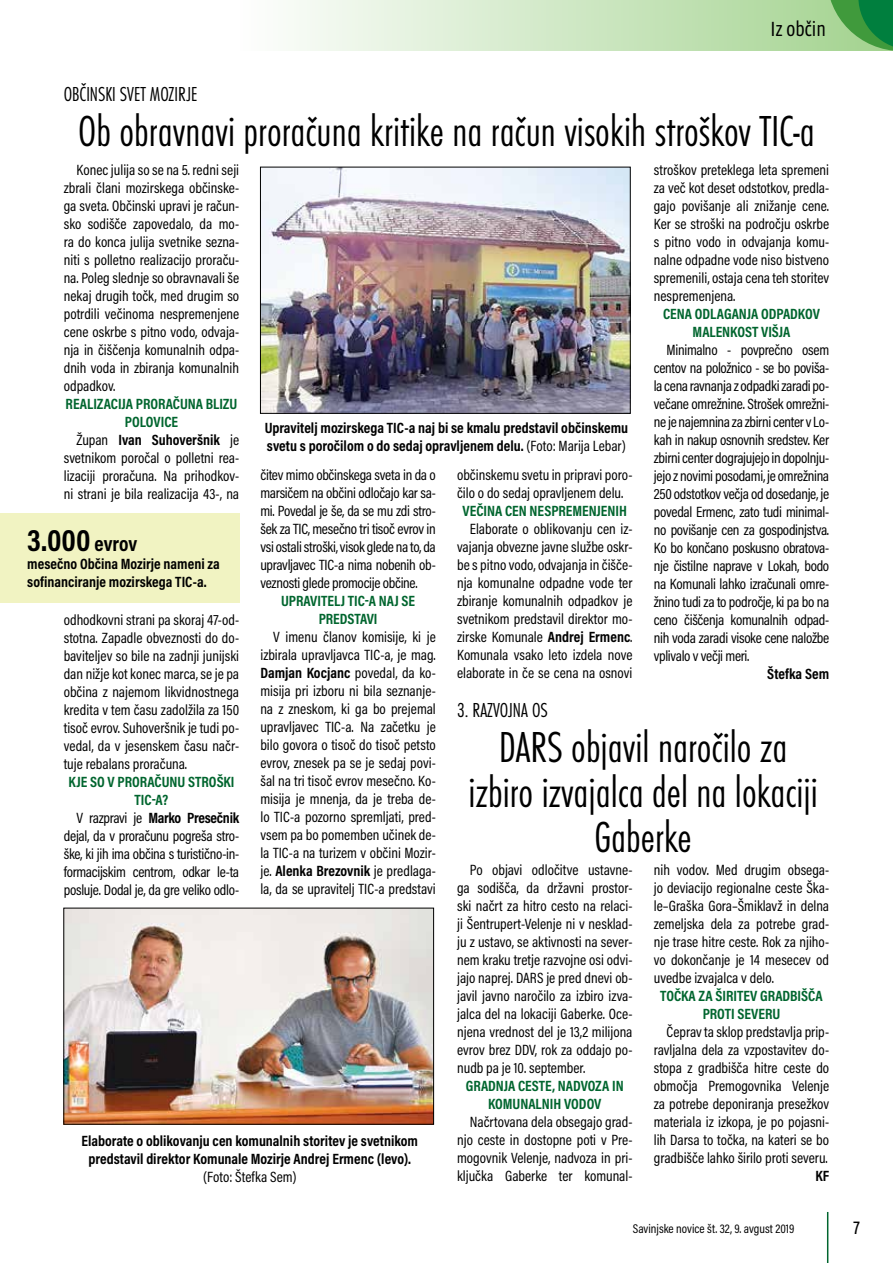
<style>
.page{position:relative;width:893px;height:1263px;background:#fff}
.page>*{position:absolute;margin:0;border:0;box-sizing:border-box;transform-origin:0 0}
.t1{font:45px/45px "Futura TEE Ligh Cond";color:#000;text-align:center}
.t2{font:700 31.5px "Acumin Pro Cond";color:#000}
.t3{font:21px "Futura TEE Ligh Cond";color:#000}
.t4{font:21px "Vista Sans Nar OTCE";color:#000}
.t5{font:18px "Ubuntu Condensed";color:#000}
.t6{font:15px/18px "Acumin Pro Cond";color:#000;text-align:justify}
.t7{font:700 15px/18px "Acumin Pro Cond";color:#000}
.t8{font:700 15px/18px "Acumin Pro Cond";color:#00652e;text-align:center}
.t9{font:15px "Acumin Pro Cond";letter-spacing:-.02em;color:#000}
.t10{font:700 15px "Acumin Pro Cond";letter-spacing:-.02em;color:#000}
.t11{font:12.75px "Acumin Pro Cond";color:#000}
.s1{font-weight:400}
.s2{font-weight:700}
.s3{font-size:21px}
</style>
<div class="page">
<svg style="left:294px;top:0;width:533px;height:51px;background:#d0e8c6"></svg>
<hr style="left:827px;top:1212px;width:1px;height:51px;background:#00652e">
<svg style="left:827px;top:0;width:66px;height:51px;background:#4ea55b"></svg>
<div style="left:0;top:513px;width:239px;height:90px;background:#f1f3c2"></div>
<img style="left:262px;top:169px;width:366px;height:243px">
<div style="left:260px;top:167px;width:370px;height:247px;border:1px solid #000"></div>
<img style="left:66px;top:910px;width:366px;height:212px">
<h3 class="t4" style="left:770px;top:16px;width:57px">Iz občin</h3>
<h3 class="t3" style="left:64px;top:82px;width:135px">OBČINSKI SVET MOZIRJE</h3>
<h1 class="t1" style="left:78px;top:108px;width:738px">Ob obravnavi proračuna kritike na račun visokih stroškov TIC-a</h1>
<p class="t6" style="left:654px;top:161px;width:177px">stroškov preteklega leta spremeni za več kot deset odstotkov, predla&shy;gajo povišanje ali znižanje cene.<br>Ker se stroški na področju oskrbe s pitno vodo in odvajanja komu&shy;nalne odpadne vode niso bistveno spremenili, ostaja cena teh storitev nespremenjena.</p>
<p class="t8" style="left:663px;top:305px;width:158px">CENA ODLAGANJA ODPADKOV<br>MALENKOST VIŠJA</p>
<p class="t6" style="left:654px;top:341px;width:177px;text-indent:13px">Minimalno - povprečno osem centov na položnico - se bo poviša&shy;la cena ravnanja z odpadki zaradi po&shy;večane omrežnine. Strošek omrežni&shy;ne je najemnina za zbirni center v Lo&shy;kah in nakup osnovnih sredstev. Ker zbirni center dograjujejo in dopolnju&shy;jejo z novimi posodami, je omrežnina 250 odstotkov večja od dosedanje, je povedal Ermenc, zato tudi minimal&shy;no povišanje cen za gospodinjstva.<br>Ko bo končano poskusno obratova&shy;nje čistilne naprave v Lokah, bodo na Komunali lahko izračunali omre&shy;žnino tudi za to področje, ki pa bo na ceno čiščenja komunalnih odpad&shy;nih voda zaradi visoke cene naložbe vplivalo v večji meri.</p>
<p class="t7" style="left:767px;top:665px;width:64px">Štefka Sem</p>
<p class="t6" style="left:64px;top:161px;width:177px;text-indent:13px">Konec julija so se na 5. redni seji zbrali člani mozirskega občinske&shy;ga sveta. Občinski upravi je račun&shy;sko sodišče zapovedalo, da mo&shy;ra do konca julija svetnike sezna&shy;niti s polletno realizacijo proraču&shy;na. Poleg slednje so obravnavali še nekaj drugih točk, med drugim so potrdili večinoma nespremenjene cene oskrbe s pitno vodo, odvaja&shy;nja in čiščenja komunalnih odpa&shy;dnih voda in zbiranja komunalnih odpadkov.</p>
<p class="t8" style="left:66px;top:395px;width:173px">REALIZACIJA PRORAČUNA BLIZU</p>
<p class="t8" style="left:125px;top:413px;width:55px">POLOVICE</p>
<p class="t7" style="left:77px;top:431px;width:164px"><span class="s1">Župan</span> Ivan Suhoveršnik <span class="s1">je</span></p>
<p class="t6" style="left:64px;top:449px;width:177px">svetnikom poročal o polletni rea-</p>
<p class="t6" style="left:64px;top:467px;width:177px">lizaciji proračuna. Na prihodkov-</p>
<p class="t6" style="left:64px;top:485px;width:177px">ni strani je bila realizacija 43-, na</p>
<p class="t7" style="left:265px;top:419px;width:365px">Upravitelj mozirskega TIC-a naj bi se kmalu predstavil občinskemu svetu s poročilom o do sedaj opravljenem delu. <span class="s1">(Foto: Marija Lebar)</span></p>
<p class="t6" style="left:260px;top:466px;width:177px">čitev mimo občinskega sveta in da o marsičem na občini odločajo kar sa&shy;mi. Povedal je še, da se mu zdi stro&shy;šek za TIC, mesečno tri tisoč evrov in vsi ostali stroški, visok glede na to, da upravljavec TIC-a nima nobenih ob&shy;veznosti glede promocije občine.</p>
<p class="t8" style="left:281px;top:592px;width:135px">UPRAVITELJ TIC-A NAJ SE<br>PREDSTAVI</p>
<p class="t6" style="left:260px;top:628px;width:177px;text-indent:13px">V imenu članov komisije, ki je izbirala upravljavca TIC-a, je mag.<br><span class="s2">Damjan Kocjanc</span> povedal, da ko&shy;misija pri izboru ni bila seznanje&shy;na z zneskom, ki ga bo prejemal upravljavec TIC-a. Na začetku je bilo govora o tisoč do tisoč petsto evrov, znesek pa se je sedaj povi&shy;šal na tri tisoč evrov mesečno. Ko&shy;misija je mnenja, da je treba de&shy;lo TIC-a pozorno spremljati, pred&shy;vsem pa bo pomemben učinek de&shy;la TIC-a na turizem v občini Mozir&shy;je. <span class="s2">Alenka Brezovnik</span> je predlaga&shy;la, da se upravitelj TIC-a predstavi</p>
<p class="t6" style="left:457px;top:466px;width:177px">občinskemu svetu in pripravi poro&shy;čilo o do sedaj opravljenem delu.</p>
<p class="t8" style="left:463px;top:502px;width:166px">VEČINA CEN NESPREMENJENIH</p>
<p class="t6" style="left:457px;top:520px;width:177px;text-indent:13px">Elaborate o oblikovanju cen iz&shy;vajanja obvezne javne službe oskr&shy;be s pitno vodo, odvajanja in čišče&shy;nja komunalne odpadne vode ter zbiranje komunalnih odpadkov je svetnikom predstavil direktor mo&shy;zirske Komunale <span class="s2">Andrej Ermenc</span>.<br>Komunala vsako leto izdela nove elaborate in če se cena na osnovi</p>
<h2 class="t2" style="left:27px;top:519px;width:111px">3.000 <span class="s3">evrov</span></h2>
<p class="t7" style="left:27px;top:554px;width:194px">mesečno Občina Mozirje nameni za sofinanciranje mozirskega TIC-a.</p>
<p class="t6" style="left:64px;top:611px;width:177px">odhodkovni strani pa skoraj 47-od&shy;stotna. Zapadle obveznosti do do&shy;baviteljev so bile na zadnji junijski dan nižje kot konec marca, se je pa občina z najemom likvidnostnega kredita v tem času zadolžila za 150 tisoč evrov. Suhoveršnik je tudi po&shy;vedal, da v jesenskem času načr&shy;tuje rebalans proračuna.</p>
<p class="t8" style="left:68px;top:773px;width:168px">KJE SO V PRORAČUNU STROŠKI</p>
<p class="t8" style="left:135px;top:791px;width:35px">TIC-A?</p>
<p class="t10" style="left:77px;top:808px;width:164px"><span class="s1">V razpravi je</span> Marko Presečnik</p>
<p class="t9" style="left:64px;top:826px;width:177px">dejal, da v proračunu pogreša stro-</p>
<p class="t9" style="left:64px;top:844px;width:177px">ške, ki jih ima občina s turistično-in-</p>
<p class="t9" style="left:64px;top:862px;width:177px">formacijskim centrom, odkar le-ta</p>
<p class="t9" style="left:64px;top:880px;width:177px">posluje. Dodal je, da gre veliko odlo-</p>
<h3 class="t3" style="left:457px;top:698px;width:92px">3. RAZVOJNA OS</h3>
<h1 class="t1" style="left:469px;top:725px;width:351px">DARS objavil naročilo za izbiro izvajalca del na lokaciji<br>Gaberke</h1>
<p class="t6" style="left:457px;top:860px;width:177px;text-indent:13px">Po objavi odločitve ustavne&shy;ga sodišča, da državni prostor&shy;ski načrt za hitro cesto na relaci&shy;ji Šentrupert-Velenje ni v nesklad&shy;ju z ustavo, se aktivnosti na sever&shy;nem kraku tretje razvojne osi odvi&shy;jajo naprej. DARS je pred dnevi ob&shy;javil javno naročilo za izbiro izva&shy;jalca del na lokaciji Gaberke. Oce&shy;njena vrednost del je 13,2 milijona evrov brez DDV, rok za oddajo po&shy;nudb pa je 10. september.</p>
<p class="t8" style="left:466px;top:1076px;width:159px">GRADNJA CESTE, NADVOZA IN<br>KOMUNALNIH VODOV</p>
<p class="t6" style="left:457px;top:1112px;width:177px;text-indent:13px">Načrtovana dela obsegajo grad&shy;njo ceste in dostopne poti v Pre&shy;mogovnik Velenje, nadvoza in pri&shy;ključka Gaberke ter komunal-</p>
<p class="t6" style="left:654px;top:860px;width:177px">nih vodov. Med drugim obsega&shy;jo deviacijo regionalne ceste Ška&shy;le–Graška Gora–Šmiklavž in delna zemeljska dela za potrebe grad&shy;nje trase hitre ceste. Rok za njiho&shy;vo dokončanje je 14 mesecev od uvedbe izvajalca v delo.</p>
<p class="t8" style="left:660px;top:986px;width:164px">TOČKA ZA ŠIRITEV GRADBIŠČA<br>PROTI SEVERU</p>
<p class="t6" style="left:654px;top:1022px;width:177px;text-indent:13px">Čeprav ta sklop predstavlja prip&shy;ravljalna dela za vzpostavitev do&shy;stopa z gradbišča hitre ceste do območja Premogovnika Velenje za potrebe deponiranja presežkov materiala iz izkopa, je po pojasni&shy;lih Darsa to točka, na kateri se bo gradbišče lahko širilo proti severu.</p>
<p class="t7" style="left:815px;top:1166px;width:15px">KF</p>
<p class="t7" style="left:82px;top:1132px;width:338px;text-align:center">Elaborate o oblikovanju cen komunalnih storitev je svetnikom predstavil direktor Komunale Mozirje Andrej Ermenc (levo).</p>
<p class="t6" style="left:203px;top:1168px;width:95px">(Foto: Štefka Sem)</p>
<p class="t11" style="left:633px;top:1221px;width:163px">Savinjske novice št. 32, 9. avgust 2019</p>
<p class="t5" style="left:853px;top:1216px;width:9px">7</p>
</div>
